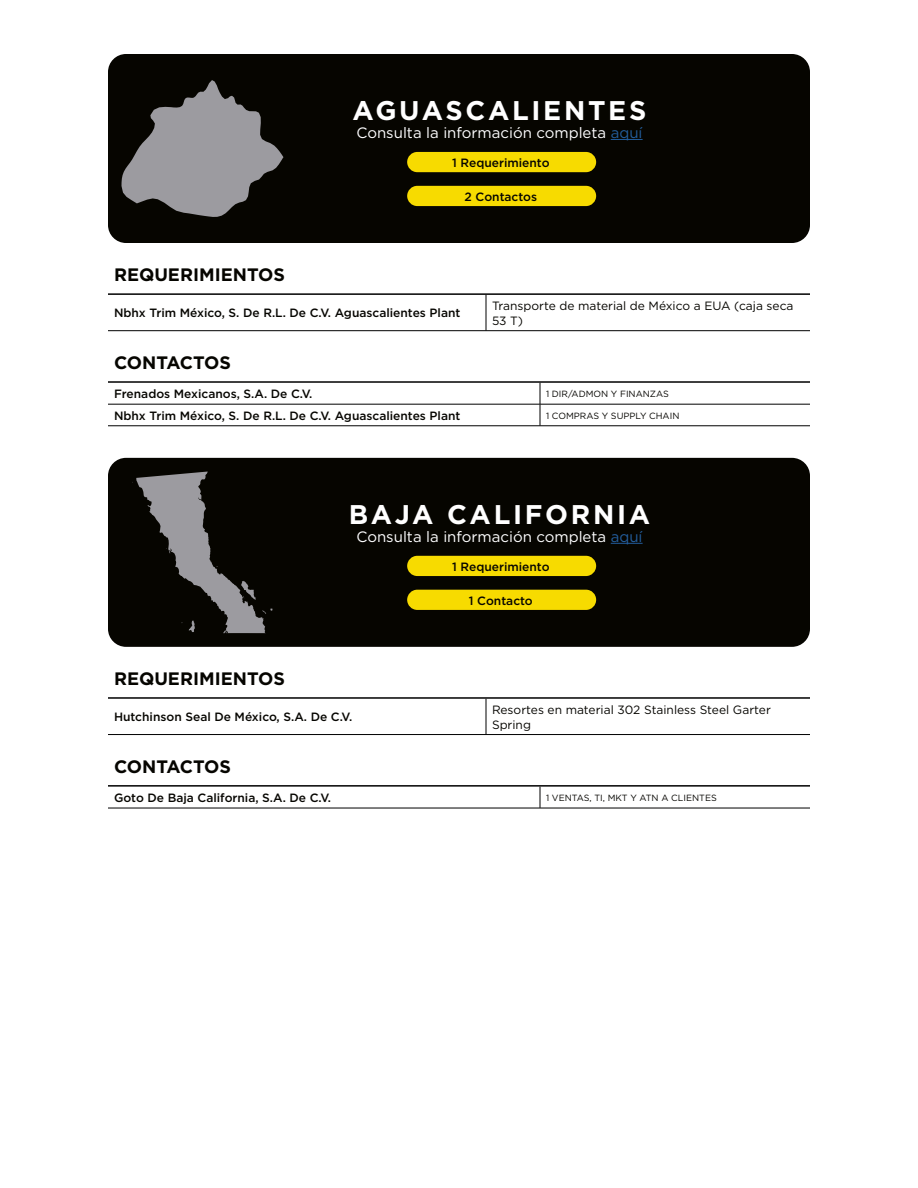
<style>
.page{position:relative;width:918px;height:1188px;background:#fff}
.page>*{position:absolute;margin:0;border:0;box-sizing:border-box;transform-origin:0 0}
.t1{font:700 27px "Gotham";letter-spacing:.1em;color:#fff}
.t2{font:700 18px "Gotham";color:#060500}
.t3{font:15px "Gotham";color:#fff}
.t4{font:500 12px "Gotham";color:#060500}
.t5{font:12px/14.4px "Gotham";color:#060500}
.t6{font:9px "Gotham";color:#060500}
.s1{color:#235d9c}
</style>
<div class="page">
<div style="left:108px;top:54px;width:702px;height:189px;background:#060500;border-radius:18px"></div>
<hr style="left:611px;top:139px;width:32px;height:1px;background:#235d9c">
<div style="left:108px;top:458px;width:702px;height:189px;background:#060500;border-radius:18px"></div>
<hr style="left:611px;top:543px;width:32px;height:1px;background:#235d9c">
<svg style="left:121px;top:80px;width:163px;height:137px"></svg>
<div style="left:407px;top:152px;width:189px;height:20px;background:#f7db00;border-radius:10px"></div>
<div style="left:407px;top:556px;width:189px;height:20px;background:#f7db00;border-radius:10px"></div>
<div style="left:407px;top:186px;width:189px;height:20px;background:#f7db00;border-radius:10px"></div>
<div style="left:407px;top:590px;width:189px;height:20px;background:#f7db00;border-radius:10px"></div>
<hr style="left:108px;top:330px;width:378px;height:1px;background:#000">
<hr style="left:486px;top:330px;width:324px;height:1px;background:#000">
<hr style="left:486px;top:295px;width:1px;height:36px;background:#000">
<hr style="left:108px;top:293px;width:378px;height:2px;background:#000">
<hr style="left:486px;top:293px;width:324px;height:2px;background:#000">
<hr style="left:108px;top:734px;width:378px;height:1px;background:#000">
<hr style="left:486px;top:734px;width:324px;height:1px;background:#000">
<hr style="left:486px;top:699px;width:1px;height:35px;background:#000">
<hr style="left:108px;top:697px;width:378px;height:2px;background:#000">
<hr style="left:486px;top:697px;width:324px;height:2px;background:#000">
<hr style="left:108px;top:404px;width:432px;height:1px;background:#000">
<hr style="left:540px;top:404px;width:270px;height:1px;background:#000">
<hr style="left:108px;top:426px;width:432px;height:1px;background:#000">
<hr style="left:540px;top:426px;width:270px;height:1px;background:#000">
<svg style="left:540px;top:383px;width:1px;height:43px"></svg>
<hr style="left:108px;top:381px;width:432px;height:2px;background:#000">
<hr style="left:540px;top:381px;width:270px;height:2px;background:#000">
<hr style="left:108px;top:808px;width:432px;height:1px;background:#000">
<hr style="left:540px;top:808px;width:270px;height:1px;background:#000">
<svg style="left:540px;top:787px;width:1px;height:21px"></svg>
<hr style="left:108px;top:785px;width:432px;height:2px;background:#000">
<hr style="left:540px;top:785px;width:270px;height:2px;background:#000">
<svg style="left:132px;top:472px;width:141px;height:161px"></svg>
<h1 class="t1" style="left:353px;top:92px;width:295px">AGUASCALIENTES</h1>
<p class="t3" style="left:356px;top:123px;width:288px">Consulta la información completa <span class="s1">aquí</span></p>
<p class="t4" style="left:452px;top:155px;width:99px">1 Requerimiento</p>
<p class="t4" style="left:465px;top:189px;width:74px">2 Contactos</p>
<h2 class="t2" style="left:114px;top:263px;width:172px">REQUERIMIENTOS</h2>
<p class="t4" style="left:114px;top:305px;width:348px">Nbhx Trim México, S. De R.L. De C.V. Aguascalientes Plant</p>
<p class="t5" style="left:492px;top:299px;width:303px">Transporte de material de México a EUA (caja seca<br>53 T)</p>
<h2 class="t2" style="left:114px;top:351px;width:119px">CONTACTOS</h2>
<p class="t4" style="left:114px;top:386px;width:200px">Frenados Mexicanos, S.A. De C.V.</p>
<p class="t6" style="left:546px;top:388px;width:124px">1 DIR/ADMON Y FINANZAS</p>
<p class="t4" style="left:114px;top:408px;width:348px">Nbhx Trim México, S. De R.L. De C.V. Aguascalientes Plant</p>
<p class="t6" style="left:546px;top:410px;width:135px">1 COMPRAS Y SUPPLY CHAIN</p>
<h1 class="t1" style="left:349px;top:496px;width:303px">BAJA CALIFORNIA</h1>
<p class="t3" style="left:356px;top:527px;width:288px">Consulta la información completa <span class="s1">aquí</span></p>
<p class="t4" style="left:452px;top:559px;width:99px">1 Requerimiento</p>
<p class="t4" style="left:469px;top:593px;width:65px">1 Contacto</p>
<h2 class="t2" style="left:114px;top:667px;width:172px">REQUERIMIENTOS</h2>
<p class="t4" style="left:114px;top:709px;width:240px">Hutchinson Seal De México, S.A. De C.V.</p>
<p class="t5" style="left:492px;top:702px;width:280px">Resortes en material 302 Stainless Steel Garter<br>Spring</p>
<h2 class="t2" style="left:114px;top:755px;width:119px">CONTACTOS</h2>
<p class="t4" style="left:114px;top:790px;width:219px">Goto De Baja California, S.A. De C.V.</p>
<p class="t6" style="left:546px;top:792px;width:172px">1 VENTAS, TI, MKT Y ATN A CLIENTES</p>
</div>
